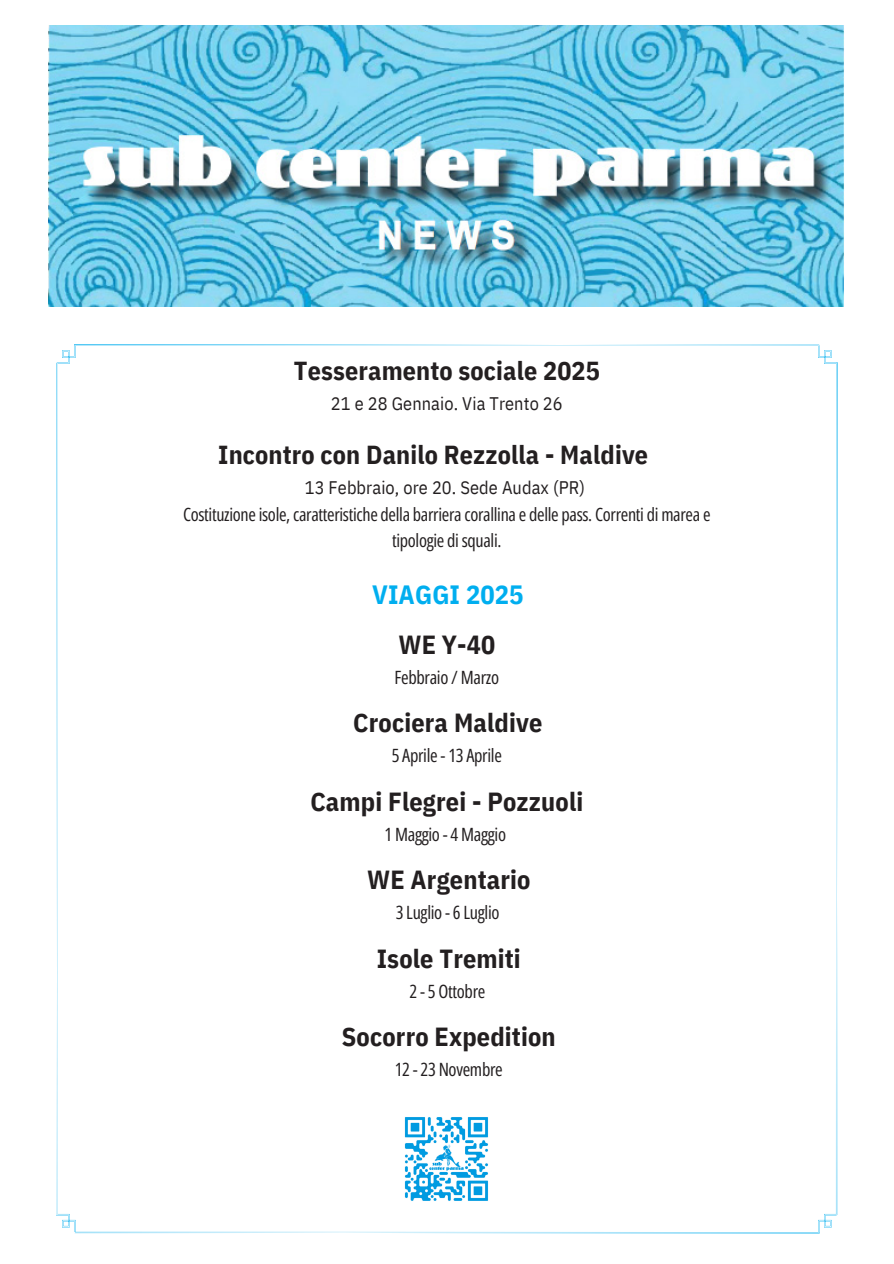
<style>
.page{position:relative;width:894px;height:1264px;background:#fff}
.page>*{position:absolute;margin:0;border:0;box-sizing:border-box;transform-origin:0 0}
.t1{font:700 26.4px "IBM Plex Sans Cond";letter-spacing:.005em;color:#00aeef}
.t2{font:700 26.1px "IBM Plex Sans Cond";letter-spacing:.005em;color:#231f20}
.t3{font:700 25.95px "IBM Plex Sans Cond";letter-spacing:.005em;color:#231f20}
.t4{font:18.3px "Open Sans Condensed";letter-spacing:-.015em;color:#231f20}
.t5{font:18.15px/25.3px "Open Sans Condensed";letter-spacing:-.015em;color:#231f20;text-align:center}
.t6{font:18.15px "IBM Plex Sans Cond";letter-spacing:.005em;color:#231f20}
</style>
<div class="page">
<img style="left:49px;top:26px;width:795px;height:280px">
<img style="left:404px;top:1117px;width:84px;height:84px">
<p class="t3" style="left:294px;top:353px;width:307px">Tesseramento sociale 2025</p>
<h2 class="t6" style="left:331px;top:391px;width:233px">21 e 28 Gennaio. Via Trento 26</h2>
<h2 class="t3" style="left:218px;top:437px;width:431px">Incontro con Danilo Rezzolla - Maldive</h2>
<h2 class="t6" style="left:304px;top:475px;width:281px">13 Febbraio, ore 20. Sede Audax (PR)</h2>
<p class="t5" style="left:183px;top:501px;width:529px">Costituzione isole, caratteristiche della barriera corallina e delle pass. Correnti di marea e tipologie di squali.</p>
<p class="t1" style="left:372px;top:576px;width:153px">VIAGGI 2025</p>
<h4 class="t2" style="left:398px;top:627px;width:98px">WE Y-40</h4>
<p class="t4" style="left:394px;top:664px;width:106px">Febbraio / Marzo</p>
<h3 class="t2" style="left:353px;top:705px;width:191px">Crociera Maldive</h3>
<p class="t4" style="left:391px;top:742px;width:112px">5 Aprile - 13 Aprile</p>
<p class="t2" style="left:310px;top:783px;width:274px">Campi Flegrei - Pozzuoli</p>
<h1 class="t4" style="left:384px;top:821px;width:123px">1 Maggio - 4 Maggio</h1>
<p class="t2" style="left:367px;top:862px;width:165px">WE Argentario</p>
<h2 class="t4" style="left:395px;top:899px;width:105px">3 Luglio - 6 Luglio</h2>
<p class="t2" style="left:376px;top:941px;width:145px">Isole Tremiti</p>
<h2 class="t4" style="left:409px;top:978px;width:77px">2 - 5 Ottobre</h2>
<h2 class="t2" style="left:342px;top:1019px;width:215px">Socorro Expedition</h2>
<p class="t4" style="left:394px;top:1056px;width:109px">12 - 23 Novembre</p>
</div>
